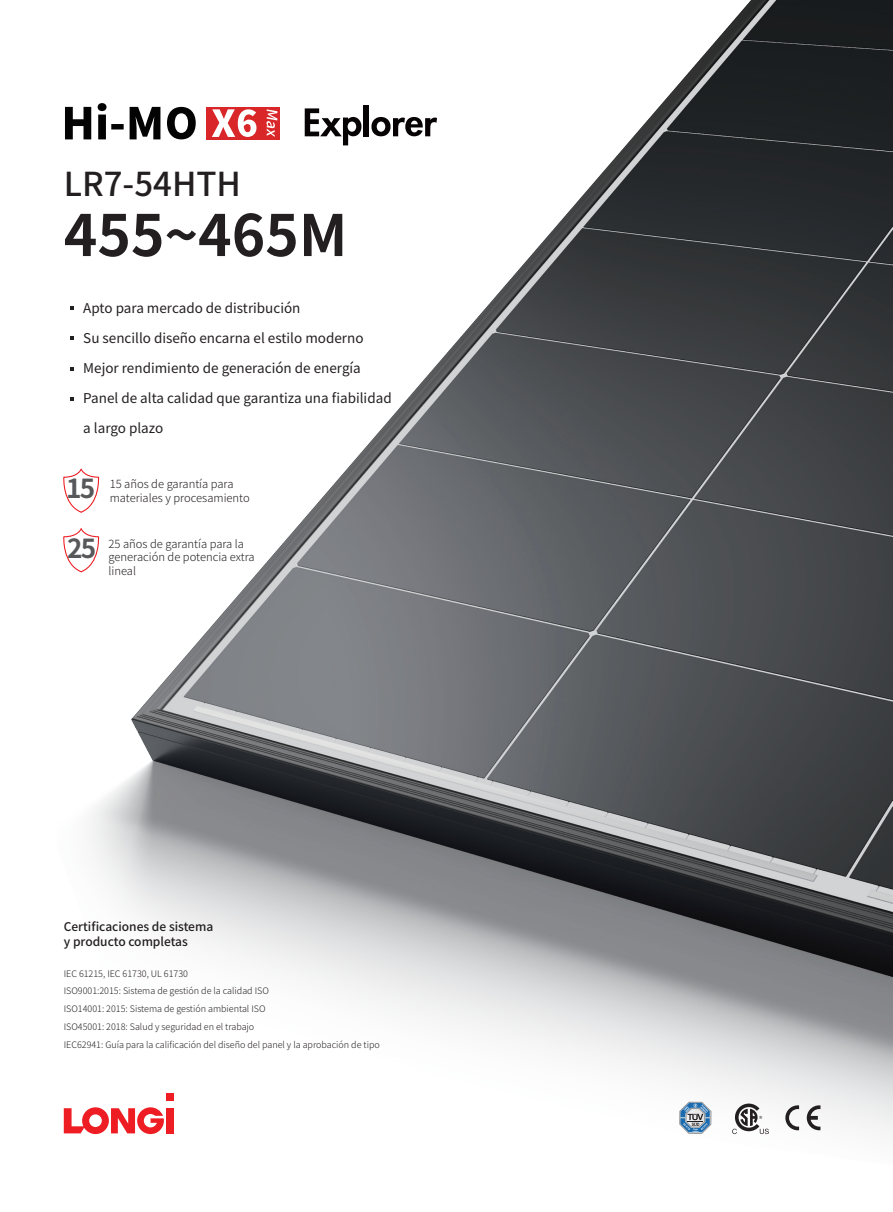
<style>
.page{position:relative;width:893px;height:1212px;background:#fff}
.page>*{position:absolute;margin:0;border:0;box-sizing:border-box;transform-origin:0 0}
.t1{font:700 57px "Source Han Sans CN";color:#231f20}
.t2{font:500 33px "Source Han Sans CN";color:#231f20}
.t3{font:700 26.25px "Source Han Sans CN";color:#57585a}
.t4{font:13.5px "Source Han Sans CN";color:#231f20}
.t5{font:500 12px/14.7px "Source Han Sans CN";color:#231f20}
.t6{font:300 11.25px/13.5px "Source Han Sans CN";color:#231f20}
.t7{font:300 9px/17.9px "Source Han Sans CN";color:#231f20}
</style>
<div class="page">
<img style="left:63px;top:1px;width:830px;height:1134px">
<svg style="left:679px;top:1101px;width:33px;height:33px"></svg>
<svg style="left:732px;top:1103px;width:37px;height:31px"></svg>
<svg style="left:785px;top:1105px;width:14px;height:25px"></svg>
<svg style="left:807px;top:1105px;width:13px;height:25px"></svg>
<svg style="left:64px;top:1107px;width:100px;height:27px"></svg>
<div style="left:167px;top:1093px;width:7px;height:7px;background:#ee1d23"></div>
<div style="left:167px;top:1108px;width:7px;height:26px;background:#ee1d23"></div>
<svg style="left:63px;top:468px;width:37px;height:45px"></svg>
<svg style="left:63px;top:528px;width:37px;height:45px"></svg>
<svg style="left:70px;top:306px;width:4px;height:3px"></svg>
<svg style="left:70px;top:336px;width:4px;height:4px"></svg>
<svg style="left:70px;top:367px;width:4px;height:3px"></svg>
<svg style="left:70px;top:397px;width:4px;height:3px"></svg>
<svg style="left:65px;top:107px;width:26px;height:32px"></svg>
<svg style="left:98px;top:103px;width:26px;height:36px"></svg>
<svg style="left:130px;top:107px;width:30px;height:32px"></svg>
<svg style="left:167px;top:107px;width:29px;height:32px"></svg>
<div style="left:264px;top:107px;width:16px;height:32px;background:#d92628"></div>
<div style="left:206px;top:107px;width:56px;height:32px;background:#d92628"></div>
<svg style="left:212px;top:109px;width:44px;height:28px"></svg>
<svg style="left:266px;top:109px;width:11px;height:28px"></svg>
<svg style="left:305px;top:108px;width:56px;height:37px"></svg>
<div style="left:364px;top:105px;width:5px;height:31px;background:#070304"></div>
<svg style="left:371px;top:117px;width:66px;height:19px"></svg>
<h2 class="t2" style="left:64px;top:166px;width:179px">LR7-54HTH</h2>
<h1 class="t1" style="left:64px;top:206px;width:285px">455~465M</h1>
<h3 class="t4" style="left:83px;top:301px;width:219px">Apto para mercado de distribución</h3>
<h3 class="t4" style="left:83px;top:331px;width:282px">Su sencillo diseño encarna el estilo moderno</h3>
<h3 class="t4" style="left:83px;top:361px;width:279px">Mejor rendimiento de generación de energía</h3>
<h3 class="t4" style="left:83px;top:391px;width:310px">Panel de alta calidad que garantiza una fiabilidad</h3>
<h3 class="t4" style="left:83px;top:421px;width:82px">a largo plazo</h3>
<h3 class="t3" style="left:66px;top:475px;width:31px">15</h3>
<h3 class="t3" style="left:67px;top:534px;width:31px">25</h3>
<p class="t6" style="left:110px;top:478px;width:142px">15 años de garantía para materiales y procesamiento</p>
<p class="t6" style="left:109px;top:537px;width:148px">25 años de garantía para la generación de potencia extra lineal</p>
<h3 class="t5" style="left:64px;top:920px;width:151px">Certificaciones de sistema y producto completas</h3>
<p class="t7" style="left:64px;top:964px;width:317px">IEC 61215, IEC 61730, UL 61730<br>ISO9001:2015: Sistema de gestión de la calidad ISO<br>ISO14001: 2015: Sistema de gestión ambiental ISO<br>ISO45001: 2018: Salud y seguridad en el trabajo<br>IEC62941: Guía para la calificación del diseño del panel y la aprobación de tipo</p>
</div>
